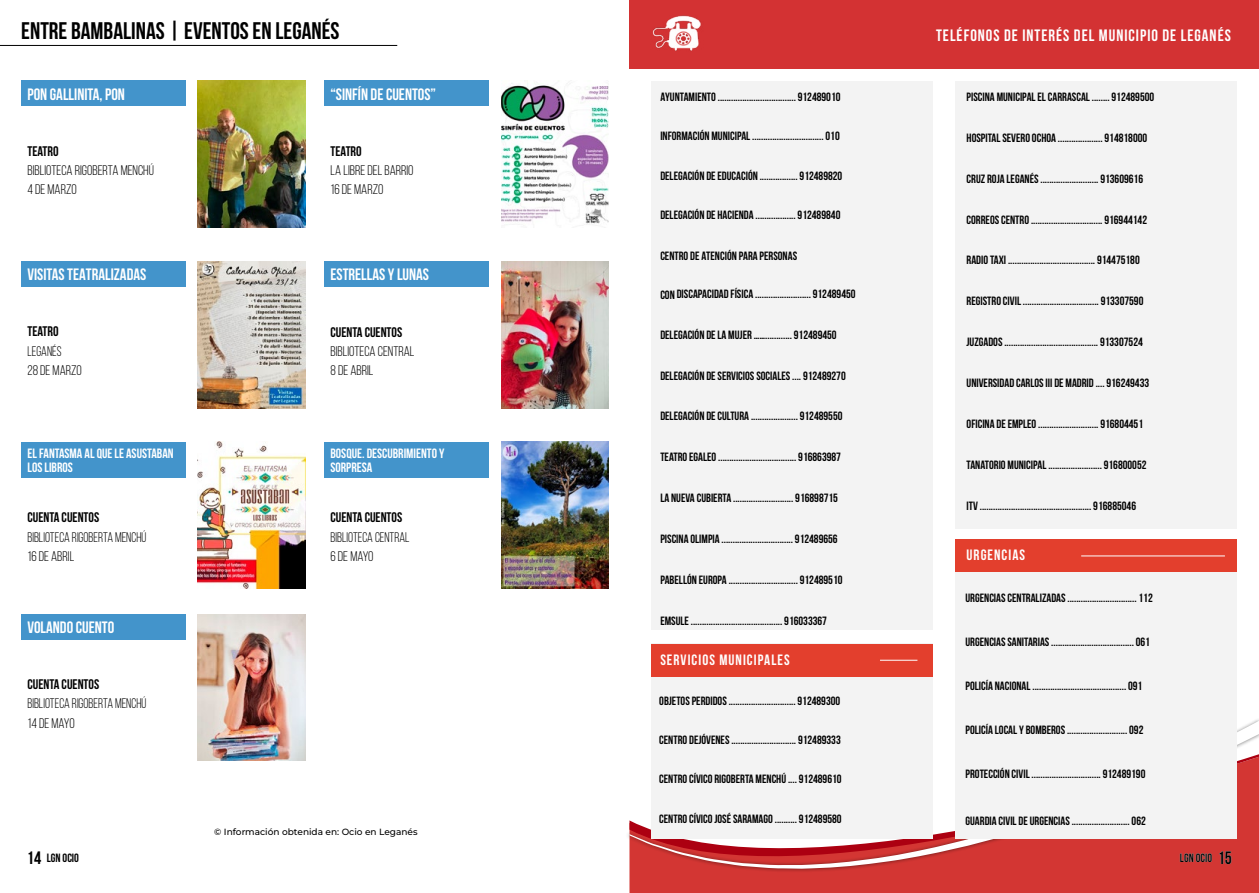
<style>
.page{position:relative;width:1259px;height:893px;background:#fff}
.page>*{position:absolute;margin:0;border:0;box-sizing:border-box;transform-origin:0 0}
.t1{font:700 24px "Bebas Neue";color:#000}
.t2{font:700 16.5px "Bebas Neue";color:#fff}
.t3{font:700 16.5px "Bebas Neue";letter-spacing:.06em;color:#fff}
.t4{font:700 15px "Bebas Neue";letter-spacing:.07em;color:#fff}
.t5{font:13.95px/19.2px "Bebas Neue";color:#000;scale:.94 1}
.t6{font:13.95px/19.2px "Bebas Neue";color:#000}
.t7{font:700 13.95px "Bebas Neue";color:#000}
.t8{font:700 13.5px/13.5px "Bebas Neue";color:#fff}
.t9{font:700 12px "Bebas Neue";color:#000}
.t10{font:500 9px "Montserrat";color:#000}
.s1{font-size:18px}
</style>
<div class="page">
<div style="left:629px;top:0;width:630px;height:68px;background:#d33233"></div>
<div style="left:629px;top:872px;width:630px;height:21px;background:#d33633"></div>
<div style="left:625px;top:717px;width:634px;height:155px;background:#000;opacity:.5"></div>
<svg style="left:629px;top:721px;width:630px;height:148px;fill:#d33633"></svg>
<div style="left:955px;top:572px;width:281px;height:267px;background:#f3f3f3"></div>
<div style="left:955px;top:81px;width:281px;height:448px;background:#f3f3f3"></div>
<div style="left:651px;top:643px;width:281px;height:196px;background:#f3f3f3"></div>
<div style="left:651px;top:81px;width:281px;height:548px;background:#f3f3f3"></div>
<div style="left:651px;top:644px;width:281px;height:32px;background:#e33f2d"></div>
<div style="left:955px;top:540px;width:281px;height:32px;background:#e33f2d"></div>
<img style="left:652px;top:15px;width:49px;height:36px">
<hr style="left:880px;top:660px;width:37px;height:1px;background:#fff">
<hr style="left:1081px;top:556px;width:144px;height:1px;background:#fff">
<hr style="left:0;top:45px;width:397px;height:1px;background:#000">
<div style="left:21px;top:614px;width:165px;height:26px;background:#4394cb"></div>
<img style="left:198px;top:614px;width:107px;height:147px">
<div style="left:21px;top:442px;width:165px;height:36px;background:#4394cb"></div>
<img style="left:198px;top:442px;width:107px;height:146px">
<div style="left:324px;top:442px;width:165px;height:36px;background:#4394cb"></div>
<img style="left:501px;top:442px;width:107px;height:147px">
<div style="left:21px;top:262px;width:165px;height:25px;background:#4394cb"></div>
<img style="left:198px;top:262px;width:107px;height:146px">
<div style="left:324px;top:262px;width:165px;height:25px;background:#4394cb"></div>
<img style="left:501px;top:262px;width:107px;height:147px">
<div style="left:21px;top:81px;width:165px;height:25px;background:#4394cb"></div>
<img style="left:198px;top:81px;width:107px;height:146px">
<div style="left:324px;top:81px;width:165px;height:25px;background:#4394cb"></div>
<img style="left:501px;top:81px;width:107px;height:144px">
<h1 class="t1" style="left:21px;top:18px;width:320px">ENTRE BAMBALINAS | EVENTOS EN LEGANÉS</h1>
<h2 class="t2" style="left:27px;top:85px;width:99px">PON GALLINITA, PON</h2>
<h2 class="t2" style="left:330px;top:85px;width:107px">“SINFÍN DE CUENTOS”</h2>
<p class="t7" style="left:27px;top:143px;width:33px">TEATRO</p>
<p class="t6" style="left:27px;top:160px;width:128px">BIBLIOTECA RIGOBERTA MENCHÚ<br>4 DE MARZO</p>
<p class="t7" style="left:330px;top:143px;width:33px">TEATRO</p>
<p class="t6" style="left:330px;top:161px;width:85px">LA LIBRE DEL BARRIO<br>16 DE MARZO</p>
<h2 class="t2" style="left:27px;top:266px;width:120px">VISITAS TEATRALIZADAS</h2>
<h2 class="t2" style="left:330px;top:266px;width:100px">ESTRELLAS Y LUNAS</h2>
<p class="t7" style="left:27px;top:324px;width:33px">TEATRO</p>
<p class="t5" style="left:27px;top:341px;width:59px">LEGANÉS<br>28 DE MARZO</p>
<p class="t7" style="left:330px;top:324px;width:73px">CUENTA CUENTOS</p>
<p class="t6" style="left:330px;top:341px;width:86px">BIBLIOTECA CENTRAL<br>8 DE ABRIL</p>
<p class="t8" style="left:27px;top:447px;width:148px">EL FANTASMA AL QUE LE ASUSTABAN<br>LOS LIBROS</p>
<p class="t8" style="left:330px;top:447px;width:115px">BOSQUE. DESCUBRIMIENTO Y<br>SORPRESA</p>
<p class="t7" style="left:27px;top:510px;width:73px">CUENTA CUENTOS</p>
<p class="t5" style="left:27px;top:527px;width:128px">BIBLIOTECA RIGOBERTA MENCHÚ<br>16 DE ABRIL</p>
<p class="t7" style="left:330px;top:510px;width:73px">CUENTA CUENTOS</p>
<p class="t5" style="left:330px;top:527px;width:86px">BIBLIOTECA CENTRAL<br>6 DE MAYO</p>
<h2 class="t2" style="left:27px;top:618px;width:88px">VOLANDO CUENTO</h2>
<p class="t7" style="left:27px;top:677px;width:73px">CUENTA CUENTOS</p>
<p class="t5" style="left:27px;top:694px;width:128px">BIBLIOTECA RIGOBERTA MENCHÚ<br>14 DE MAYO</p>
<p class="t10" style="left:214px;top:825px;width:205px">© Información obtenida en: Ocio en Leganés</p>
<p class="t9" style="left:660px;top:90px;width:182px">AYUNTAMIENTO ................................... 912489010</p>
<p class="t9" style="left:660px;top:130px;width:181px">INFORMACIÓN MUNICIPAL ................................ 010</p>
<p class="t9" style="left:660px;top:169px;width:183px">DELEGACIÓN DE EDUCACIÓN ................. 912489820</p>
<p class="t9" style="left:660px;top:208px;width:182px">DELEGACIÓN DE HACIENDA .................. 912489840</p>
<p class="t9" style="left:660px;top:249px;width:138px">CENTRO DE ATENCIÓN PARA PERSONAS</p>
<p class="t9" style="left:660px;top:287px;width:197px">CON DISCAPACIDAD FÍSICA ......................... 912489450</p>
<p class="t9" style="left:660px;top:328px;width:178px">DELEGACIÓN DE LA MUJER ……............ 912489450</p>
<p class="t9" style="left:660px;top:369px;width:187px">DELEGACIÓN DE SERVICIOS SOCIALES .... 912489270</p>
<p class="t9" style="left:660px;top:410px;width:184px">DELEGACIÓN DE CULTURA ..................... 912489550</p>
<p class="t9" style="left:660px;top:451px;width:182px">TEATRO EGALEO ................................... 916863987</p>
<p class="t9" style="left:660px;top:491px;width:179px">LA NUEVA CUBIERTA ........................... 916898715</p>
<p class="t9" style="left:660px;top:532px;width:179px">PISCINA OLIMPIA ................................ 912489656</p>
<p class="t9" style="left:660px;top:573px;width:184px">PABELLÓN EUROPA ............................... 912489510</p>
<p class="t9" style="left:660px;top:614px;width:168px">EMSULE ......................................... 916033367</p>
<p class="t4" style="left:660px;top:651px;width:131px">SERVICIOS MUNICIPALES</p>
<p class="t9" style="left:659px;top:694px;width:183px">OBJETOS PERDIDOS .............................. 912489300</p>
<p class="t9" style="left:659px;top:733px;width:183px">CENTRO DEJÓVENES ............................. 912489333</p>
<p class="t9" style="left:659px;top:773px;width:184px">CENTRO CÍVICO RIGOBERTA MENCHÚ .... 912489610</p>
<p class="t9" style="left:659px;top:812px;width:184px">CENTRO CÍVICO JOSÉ SARAMAGO .......... 912489580</p>
<h2 class="t3" style="left:936px;top:26px;width:296px">TELÉFONOS DE INTERÉS DEL MUNICIPIO DE LEGANÉS</h2>
<p class="t9" style="left:966px;top:90px;width:189px">PISCINA MUNICIPAL EL CARRASCAL ........ 912489500</p>
<p class="t9" style="left:966px;top:131px;width:182px">HOSPITAL SEVERO OCHOA .................... 914818000</p>
<p class="t9" style="left:966px;top:172px;width:178px">CRUZ ROJA LEGANÉS .......................... 913609616</p>
<p class="t9" style="left:966px;top:213px;width:182px">CORREOS CENTRO ................................ 916944142</p>
<p class="t9" style="left:966px;top:254px;width:175px">RADIO TAXI ....................................... 914475180</p>
<p class="t9" style="left:966px;top:295px;width:178px">REGISTRO CIVIL .................................. 913307590</p>
<p class="t9" style="left:966px;top:335px;width:178px">JUZGADOS .......................................... 913307524</p>
<p class="t9" style="left:966px;top:376px;width:184px">UNIVERSIDAD CARLOS III DE MADRID .... 916249433</p>
<p class="t9" style="left:966px;top:417px;width:178px">OFICINA DE EMPLEO ........................... 916804451</p>
<p class="t9" style="left:966px;top:458px;width:181px">TANATORIO MUNICIPAL ........................ 916800052</p>
<p class="t9" style="left:966px;top:499px;width:171px">ITV .................................................. 916885046</p>
<p class="t4" style="left:966px;top:547px;width:60px">URGENCIAS</p>
<p class="t9" style="left:965px;top:591px;width:189px">URGENCIAS CENTRALIZADAS ............................... 112</p>
<p class="t9" style="left:965px;top:635px;width:186px">URGENCIAS SANITARIAS ..................................... 061</p>
<p class="t9" style="left:965px;top:679px;width:178px">POLICÍA NACIONAL .......................................... 091</p>
<p class="t9" style="left:965px;top:723px;width:179px">POLICÍA LOCAL Y BOMBEROS ........................... 092</p>
<p class="t9" style="left:965px;top:767px;width:181px">PROTECCIÓN CIVIL ............................... 912489190</p>
<p class="t9" style="left:965px;top:814px;width:182px">GUARDIA CIVIL DE URGENCIAS .......................... 062</p>
<p class="t9" style="left:27px;top:851px;width:54px"><span class="s1">14</span> LGN OCIO</p>
<p class="t9" style="left:1180px;top:851px;width:54px">LGN OCIO <span class="s1">15</span></p>
</div>
